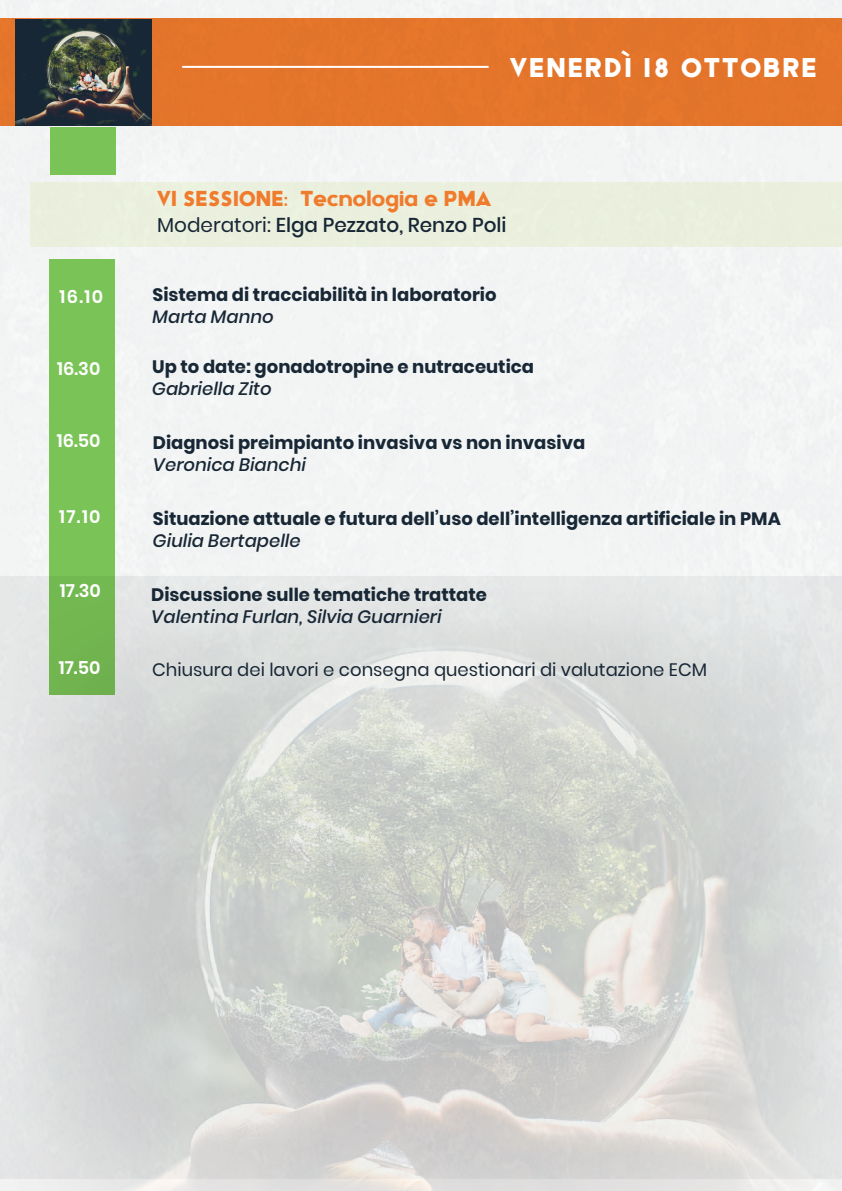
<style>
.page{position:relative;width:842px;height:1191px;background:#fff}
.page>*{position:absolute;margin:0;border:0;box-sizing:border-box;transform-origin:0 0}
.t1{font:27.6px "Adca";letter-spacing:.07em;color:#fff}
.t2{font:22px "Adca";letter-spacing:.01em;color:#f07b2d}
.t3{font:500 20px "Poppins";color:#182735}
.t4{font:700 18px "Poppins";color:#182735}
.t5{font:italic 500 18px "Poppins";color:#182735}
.t6{font:18px "Poppins";color:#182735}
.t7{font:600 18px "Poppins";color:#fff}
.s1{font-weight:400}
</style>
<div class="page">
<div style="left:0;top:0;width:842px;height:576px;background:#f3f4f4"></div>
<div style="left:30px;top:182px;width:812px;height:65px;background:#ebf0de"></div>
<div style="left:0;top:19px;width:842px;height:107px;background:#e4752b"></div>
<img style="left:15px;top:18px;width:137px;height:109px">
<hr style="left:182px;top:66px;width:307px;height:2px;background:#fff">
<div style="left:49px;top:259px;width:65px;height:435px;background:#7ac356"></div>
<img style="left:0;top:576px;width:842px;height:615px">
<div style="left:50px;top:127px;width:65px;height:47px;background:#7ac356"></div>
<p class="t7" style="left:59px;top:286px;width:45px">16.10</p>
<p class="t7" style="left:57px;top:358px;width:45px">16.30</p>
<p class="t7" style="left:57px;top:430px;width:45px">16.50</p>
<p class="t7" style="left:59px;top:506px;width:43px">17.10</p>
<p class="t7" style="left:60px;top:580px;width:43px">17.30</p>
<p class="t7" style="left:59px;top:657px;width:43px">17.50</p>
<h1 class="t1" style="left:510px;top:50px;width:308px">VENERDÌ 18 OTTOBRE</h1>
<p class="t2" style="left:157px;top:185px;width:336px">VI SESSIONE: Tecnologia e PMA</p>
<p class="t3" style="left:157px;top:214px;width:351px"><span class="s1">Moderatori:</span> Elga Pezzato, Renzo Poli</p>
<p class="t4" style="left:152px;top:284px;width:346px">Sistema di tracciabilità in laboratorio</p>
<p class="t5" style="left:152px;top:306px;width:123px">Marta Manno</p>
<p class="t4" style="left:152px;top:356px;width:383px">Up to date: gonadotropine e nutraceutica</p>
<p class="t5" style="left:152px;top:378px;width:121px">Gabriella Zito</p>
<p class="t4" style="left:153px;top:432px;width:434px">Diagnosi preimpianto invasiva vs non invasiva</p>
<p class="t5" style="left:153px;top:454px;width:155px">Veronica Bianchi</p>
<p class="t4" style="left:153px;top:508px;width:629px">Situazione attuale e futura dell’uso dell’intelligenza artificiale in PMA</p>
<p class="t5" style="left:153px;top:530px;width:149px">Giulia Bertapelle</p>
<p class="t4" style="left:151px;top:584px;width:337px">Discussione sulle tematiche trattate</p>
<p class="t5" style="left:151px;top:606px;width:292px">Valentina Furlan, Silvia Guarnieri</p>
<p class="t6" style="left:152px;top:659px;width:556px">Chiusura dei lavori e consegna questionari di valutazione ECM</p>
</div>
